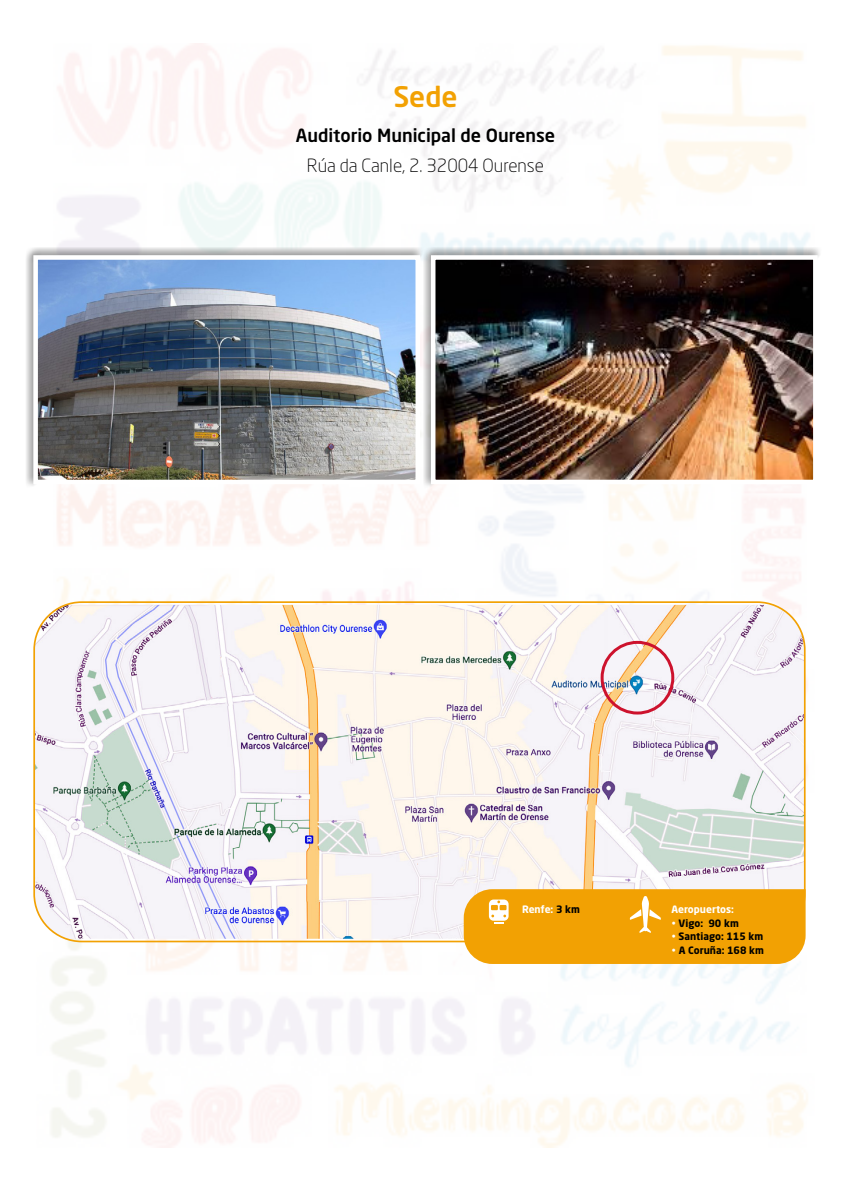
<style>
.page{position:relative;width:851px;height:1191px;background:#fff}
.page>*{position:absolute;margin:0;border:0;box-sizing:border-box;transform-origin:0 0}
.t1{font:500 28px "Neo Sans Std";color:#f2a103}
.t2{font:500 18px "Neo Sans Std";color:#000}
.t3{font:300 18px "Neo Sans Std";color:#000}
.t4{font:700 10px "Neo Sans W1 G";color:#000}
.t5{font:700 10px "Neo Sans W1 G";color:#fff}
.s1{color:#000}
.s2{color:#fff}
</style>
<div class="page">
<img style="left:50px;top:43px;width:760px;height:1104px">
<div style="left:25px;top:247px;width:401px;height:243px;background:#000;opacity:.5"></div>
<img style="left:39px;top:261px;width:375px;height:217px">
<div style="left:33px;top:255px;width:387px;height:229px;border:5px solid #fff"></div>
<div style="left:422px;top:247px;width:401px;height:243px;background:#000;opacity:.5"></div>
<img style="left:437px;top:261px;width:374px;height:217px">
<div style="left:431px;top:255px;width:386px;height:229px;border:5px solid #fff"></div>
<img style="left:36px;top:605px;width:768px;height:333px">
<div style="left:600px;top:641px;width:74px;height:73px;border:3px solid #cd122d;border-radius:50%"></div>
<svg style="left:463px;top:889px;width:342px;height:75px;background:#f2a510"></svg>
<h1 class="t1" style="left:393px;top:78px;width:66px">Sede</h1>
<h2 class="t2" style="left:296px;top:124px;width:261px">Auditorio Municipal de Ourense</h2>
<h2 class="t3" style="left:307px;top:155px;width:238px">Rúa da Canle, 2. 32004 Ourense</h2>
<p class="t5" style="left:522px;top:903px;width:59px">Renfe: <span class="s1">3 km</span></p>
<p class="t5" style="left:671px;top:903px;width:64px">Aeropuertos:</p>
<p class="t4" style="left:671px;top:916px;width:69px"><span class="s2">•</span> Vigo: 90 km</p>
<p class="t4" style="left:671px;top:930px;width:93px"><span class="s2">•</span> Santiago: 115 km</p>
<p class="t4" style="left:671px;top:943px;width:94px"><span class="s2">•</span> A Coruña: 168 km</p>
</div>
